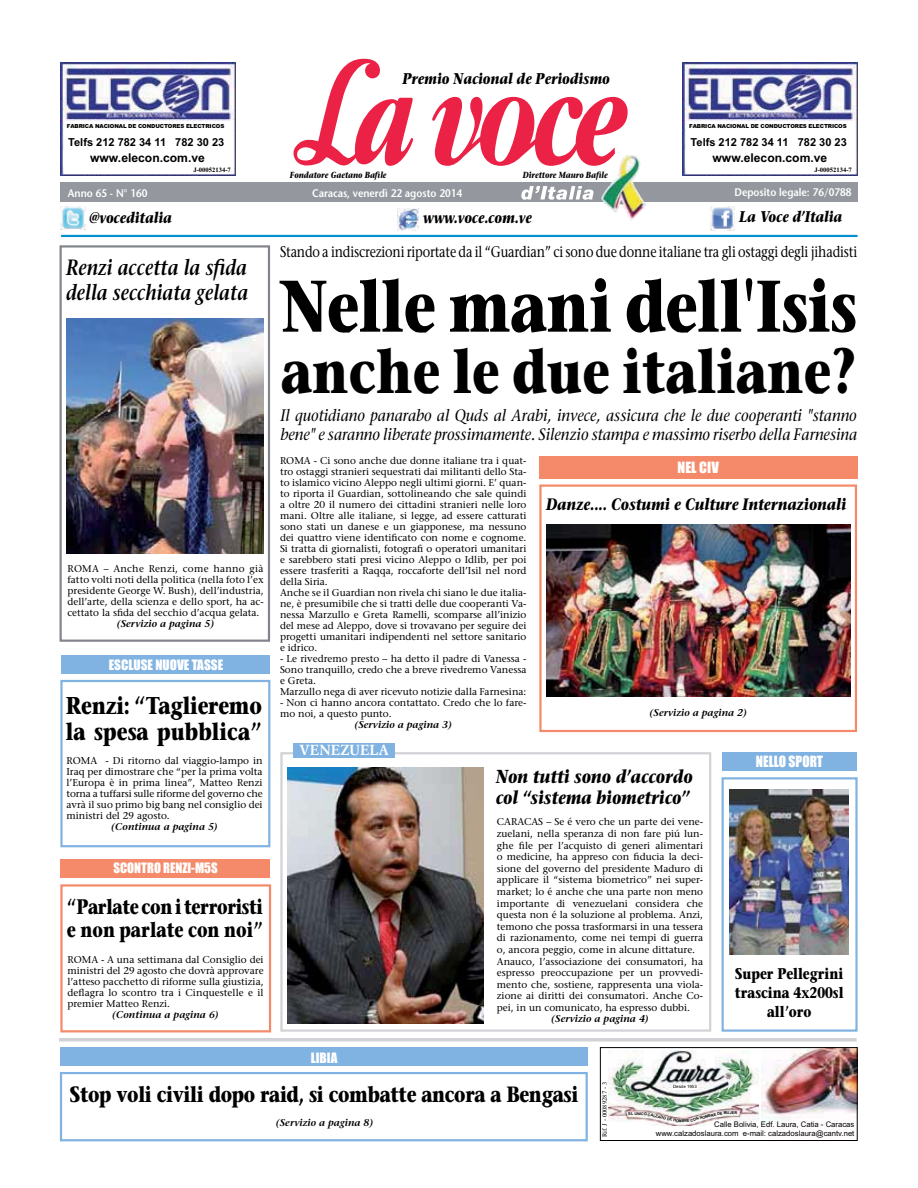
<style>
.page{position:relative;width:918px;height:1188px;background:#fff}
.page>*{position:absolute;margin:0;border:0;box-sizing:border-box;transform-origin:0 0}
.t1{font:700 72.75px "Stone Serif";letter-spacing:-.01em;color:#000;scale:.8 1}
.t2{font:700 61.8px "Stone Serif";color:#000;scale:.8 1}
.t3{font:700 24.3px/26.4px "Stone Serif";letter-spacing:-.01em;color:#000;scale:.8 1}
.t4{font:700 22.05px "Stone Serif";letter-spacing:-.02em;color:#000;scale:.8 1}
.t5{font:italic 600 22.05px/25.3px "Stone Serif";color:#000;scale:.8 1}
.t6{font:700 21px/23.1px "Stone Serif";letter-spacing:-.025em;color:#000;scale:.78 1}
.t7{font:italic 700 18.75px/21px "Stone Serif";color:#000;scale:.8 1}
.t8{font:italic 16.5px/18.8px "Stone Serif";letter-spacing:-.005em;color:#000;scale:.91 1}
.t9{font:italic 700 16.5px "Stone Serif";color:#000;scale:.8 1}
.t10{font:15.45px "Stone Serif";letter-spacing:-.015em;color:#000;scale:.82 1}
.t11{font:italic 700 15.45px "Stone Serif";color:#000;scale:.8 1}
.t12{font:700 15.45px/18.8px "Stone Serif";color:#000;text-align:center;scale:.8 1}
.t13{font:14.4px "Impact";color:#fff;scale:.94 1}
.t14{font:700 14.4px "Simoncini Garamond";color:#fff}
.t15{font:14.4px "Impact";color:#fff}
.t16{font:13.2px "Impact";color:#fff}
.t17{font:700 12.15px "Arial";color:#000}
.t18{font:600 11.1px "Stone Sans";color:#fff;scale:.9 1}
.t19{font:700 11.1px "Arial";color:#000}
.t20{font:9.9px/11.1px "Stone Serif";color:#000}
.t21{font:italic 600 9.9px "Stone Serif";color:#000}
.t22{font:italic 700 8.85px "Stone Serif";color:#000;scale:.8 1}
.t23{font:7.65px/9.3px "Arial";color:#000;text-align:right}
.t24{font:700 6.6px "Times New Roman";color:#000}
.t25{font:6.6px "Times New Roman";color:#000}
.t26{font:900 5.55px "Arial";letter-spacing:-.02em;color:#000}
.t27{font:4.35px "Arial";color:#000}
</style>
<div class="page">
<svg style="left:293px;top:58px;width:335px;height:108px"></svg>
<div style="left:60px;top:182px;width:798px;height:20px;background:#94989e"></div>
<svg style="left:521px;top:186px;width:73px;height:14px"></svg>
<img style="left:600px;top:155px;width:46px;height:66px">
<img style="left:761px;top:1049px;width:95px;height:75px">
<div style="left:600px;top:1047px;width:258px;height:94px;border:1px solid #000"></div>
<img style="left:609px;top:1050px;width:150px;height:75px">
<div style="left:673px;top:1085px;width:25px;height:5px;background:#fff"></div>
<img style="left:398px;top:208px;width:21px;height:22px">
<img style="left:60px;top:207px;width:25px;height:23px">
<img style="left:710px;top:207px;width:24px;height:23px">
<hr style="left:61px;top:235px;width:797px;height:2px;background:#0590d0">
<div style="left:60px;top:1072px;width:528px;height:69px;border:2px solid #80b3e1"></div>
<div style="left:60px;top:1048px;width:528px;height:18px;background:#80b3e1"></div>
<img style="left:60px;top:63px;width:175px;height:112px">
<div style="left:64px;top:121px;width:169px;height:52px;background:#fff"></div>
<img style="left:683px;top:63px;width:175px;height:112px">
<div style="left:687px;top:121px;width:168px;height:52px;background:#fff"></div>
<hr style="left:59px;top:1038px;width:797px;height:3px;background:#d0d2d5">
<div style="left:280px;top:752px;width:431px;height:280px;border:2px solid #d0d2d5"></div>
<div style="left:294px;top:743px;width:101px;height:15px;background:#80b3e1"></div>
<div style="left:60px;top:680px;width:210px;height:167px;border:2px solid #80b3e1"></div>
<div style="left:61px;top:655px;width:209px;height:19px;background:#80b3e1"></div>
<div style="left:60px;top:884px;width:211px;height:148px;border:2px solid #f48a69"></div>
<div style="left:61px;top:859px;width:209px;height:19px;background:#f48a69"></div>
<div style="left:722px;top:777px;width:136px;height:255px;border:2px solid #80b3e1"></div>
<div style="left:722px;top:752px;width:135px;height:19px;background:#80b3e1"></div>
<div style="left:539px;top:484px;width:318px;height:248px;border:2px solid #f48a69"></div>
<img style="left:546px;top:524px;width:305px;height:173px">
<div style="left:539px;top:456px;width:319px;height:22px;background:#f48a69"></div>
<img style="left:287px;top:768px;width:196px;height:256px">
<div style="left:60px;top:245px;width:210px;height:397px;border:2px solid #81848a"></div>
<img style="left:67px;top:319px;width:196px;height:234px">
<img style="left:729px;top:790px;width:120px;height:164px">
<svg style="left:629px;top:1111px;width:108px;height:11px"></svg>
<p class="t26" style="left:67px;top:123px;width:159px">FABRICA NACIONAL DE CONDUCTORES ELECTRICOS</p>
<p class="t19" style="left:68px;top:136px;width:158px">Telfs 212 782 34 11 782 30 23</p>
<p class="t17" style="left:90px;top:151px;width:116px">www.elecon.com.ve</p>
<p class="t24" style="left:193px;top:168px;width:39px">J-00052134-7</p>
<h3 class="t11" style="left:402px;top:72px;width:261px">Premio Nacional de Periodismo</h3>
<p class="t22" style="left:290px;top:171px;width:123px">Fondatore Gaetano Bafile</p>
<p class="t22" style="left:523px;top:171px;width:108px">Direttore Mauro Bafile</p>
<p class="t26" style="left:689px;top:123px;width:159px">FABRICA NACIONAL DE CONDUCTORES ELECTRICOS</p>
<p class="t19" style="left:691px;top:136px;width:158px">Telfs 212 782 34 11 782 30 23</p>
<p class="t17" style="left:713px;top:151px;width:116px">www.elecon.com.ve</p>
<p class="t24" style="left:814px;top:168px;width:39px">J-00052134-7</p>
<p class="t18" style="left:68px;top:189px;width:90px">Anno 65 - N° 160</p>
<p class="t18" style="left:312px;top:189px;width:168px">Caracas, venerdì 22 agosto 2014</p>
<p class="t18" style="left:735px;top:188px;width:131px">Deposito legale: 76/0788</p>
<h3 class="t11" style="left:89px;top:212px;width:105px">@voceditalia</h3>
<h3 class="t11" style="left:423px;top:211px;width:137px">www.voce.com.ve</h3>
<h3 class="t11" style="left:739px;top:211px;width:130px">La Voce d’Italia</h3>
<h3 class="t5" style="left:66px;top:257px;width:229px">Renzi accetta la sfida della secchiata gelata</h3>
<p class="t20" style="left:68px;top:564px;width:198px;text-align:justify">ROMA – Anche Renzi, come hanno già fatto volti noti della politica (nella foto l’ex presidente George W. Bush), dell’industria, dell’arte, della scienza e dello sport, ha ac&shy;cettato la sfida del secchio d’acqua gelata.</p>
<p class="t21" style="left:117px;top:620px;width:99px">(Servizio a pagina 5)</p>
<h3 class="t16" style="left:109px;top:660px;width:116px">ESCLUSE NUOVE TASSE</h3>
<h3 class="t3" style="left:66px;top:695px;width:247px">Renzi: “Taglieremo la spesa pubblica”</h3>
<p class="t20" style="left:67px;top:756px;width:198px;text-align:justify">ROMA - Di ritorno dal viaggio-lampo in Iraq per dimostrare che “per la prima volta l’Europa è in prima linea”, Matteo Renzi torna a tuffarsi sulle riforme del governo che avrà il suo primo big bang nel consiglio dei ministri del 29 agosto.</p>
<p class="t21" style="left:111px;top:822px;width:108px">(Continua a pagina 5)</p>
<h3 class="t16" style="left:113px;top:864px;width:106px">SCONTRO RENZI-M5S</h3>
<h3 class="t6" style="left:67px;top:897px;width:253px">“Parlate con i terroristi e non parlate con noi”</h3>
<p class="t20" style="left:67px;top:955px;width:198px;text-align:justify">ROMA - A una settimana dal Consiglio dei ministri del 29 agosto che dovrà approvare l’atteso pacchetto di riforme sulla giustizia, deflagra lo scontro tra i Cinquestelle e il premier Matteo Renzi.</p>
<p class="t21" style="left:112px;top:1011px;width:108px">(Continua a pagina 6)</p>
<h3 class="t10" style="left:280px;top:246px;width:705px">Stando a indiscrezioni riportate da il “Guardian” ci sono due donne italiane tra gli ostaggi degli jihadisti</h3>
<h1 class="t1" style="left:281px;top:278px;width:722px">Nelle mani dell'Isis</h1>
<h2 class="t2" style="left:281px;top:348px;width:721px">anche le due italiane?</h2>
<h3 class="t8" style="left:280px;top:408px;width:635px">Il quotidiano panarabo al Quds al Arabi, invece, assicura che le due cooperanti "stanno bene" e saranno liberate prossimamente. Silenzio stampa e massimo riserbo della Farnesina</h3>
<p class="t20" style="left:280px;top:456px;width:248px">ROMA - Ci sono anche due donne italiane tra i quat&shy;tro ostaggi stranieri sequestrati dai militanti dello Sta&shy;to islamico vicino Aleppo negli ultimi giorni. E’ quan&shy;to riporta il Guardian, sottolineando che sale quindi a oltre 20 il numero dei cittadini stranieri nelle loro mani. Oltre alle italiane, si legge, ad essere catturati sono stati un danese e un giapponese, ma nessuno dei quattro viene identificato con nome e cognome.<br>Si tratta di giornalisti, fotografi o operatori umanitari e sarebbero stati presi vicino Aleppo o Idlib, per poi essere trasferiti a Raqqa, roccaforte dell’Isil nel nord della Siria.<br>Anche se il Guardian non rivela chi siano le due italia&shy;ne, è presumibile che si tratti delle due cooperanti Va&shy;nessa Marzullo e Greta Ramelli, scomparse all’inizio del mese ad Aleppo, dove si trovavano per seguire dei progetti umanitari indipendenti nel settore sanitario e idrico.</p>
<p class="t20" style="left:280px;top:654px;width:248px">- Le rivedremo presto – ha detto il padre di Vanessa - Sono tranquillo, credo che a breve rivedremo Vanessa e Greta.<br>Marzullo nega di aver ricevuto notizie dalla Farnesina:</p>
<p class="t20" style="left:280px;top:698px;width:248px">- Non ci hanno ancora contattato. Credo che lo fare&shy;mo noi, a questo punto.</p>
<p class="t21" style="left:354px;top:721px;width:99px">(Servizio a pagina 3)</p>
<h3 class="t15" style="left:678px;top:463px;width:43px">NEL CIV</h3>
<h3 class="t9" style="left:546px;top:498px;width:376px">Danze.... Costumi e Culture Internazionali</h3>
<p class="t21" style="left:649px;top:709px;width:99px">(Servizio a pagina 2)</p>
<h3 class="t14" style="left:299px;top:744px;width:91px">VENEZUELA</h3>
<h3 class="t16" style="left:311px;top:1053px;width:28px">LIBIA</h3>
<h3 class="t7" style="left:496px;top:768px;width:248px">Non tutti sono d’accordo col “sistema biometrico”</h3>
<p class="t20" style="left:497px;top:817px;width:208px;line-height:11.6px">CARACAS – Se é vero che un parte dei vene&shy;zuelani, nella speranza di non fare piú lun&shy;ghe file per l’acquisto di generi alimentari o medicine, ha appreso con fiducia la deci&shy;sione del governo del presidente Maduro di applicare il “sistema biometrico” nei super&shy;market; lo é anche che una parte non meno importante di venezuelani considera che questa non é la soluzione al problema. Anzi, temono che possa trasformarsi in una tessera di razionamento, come nei tempi di guerra o, ancora peggio, come in alcune dittature.<br>Anauco, l’associazione dei consumatori, ha espresso preoccupazione per un provvedi&shy;mento che, sostiene, rappresenta una viola&shy;zione ai diritti dei consumatori. Anche Co&shy;pei, in un comunicato, ha espresso dubbi.</p>
<p class="t21" style="left:551px;top:1015px;width:99px">(Servizio a pagina 4)</p>
<h3 class="t13" style="left:756px;top:757px;width:73px">NELLO SPORT</h3>
<h3 class="t12" style="left:735px;top:966px;width:137px">Super Pellegrini trascina 4x200sl all’oro</h3>
<h3 class="t4" style="left:70px;top:1086px;width:637px">Stop voli civili dopo raid, si combatte ancora a Bengasi</h3>
<p class="t21" style="left:276px;top:1119px;width:99px">(Servizio a pagina 8)</p>
<p class="t25" style="left:602px;top:1137px;width:57px;rotate:-90deg">Rif. J - 00089287 - 3</p>
<p class="t27" style="left:673px;top:1084px;width:25px">Desde 1953</p>
<p class="t23" style="left:656px;top:1120px;width:200px">Calle Bolivia, Edf. Laura, Catia - Caracas www.calzadoslaura.com e-mail: calzadoslaura@cantv.net</p>
</div>
